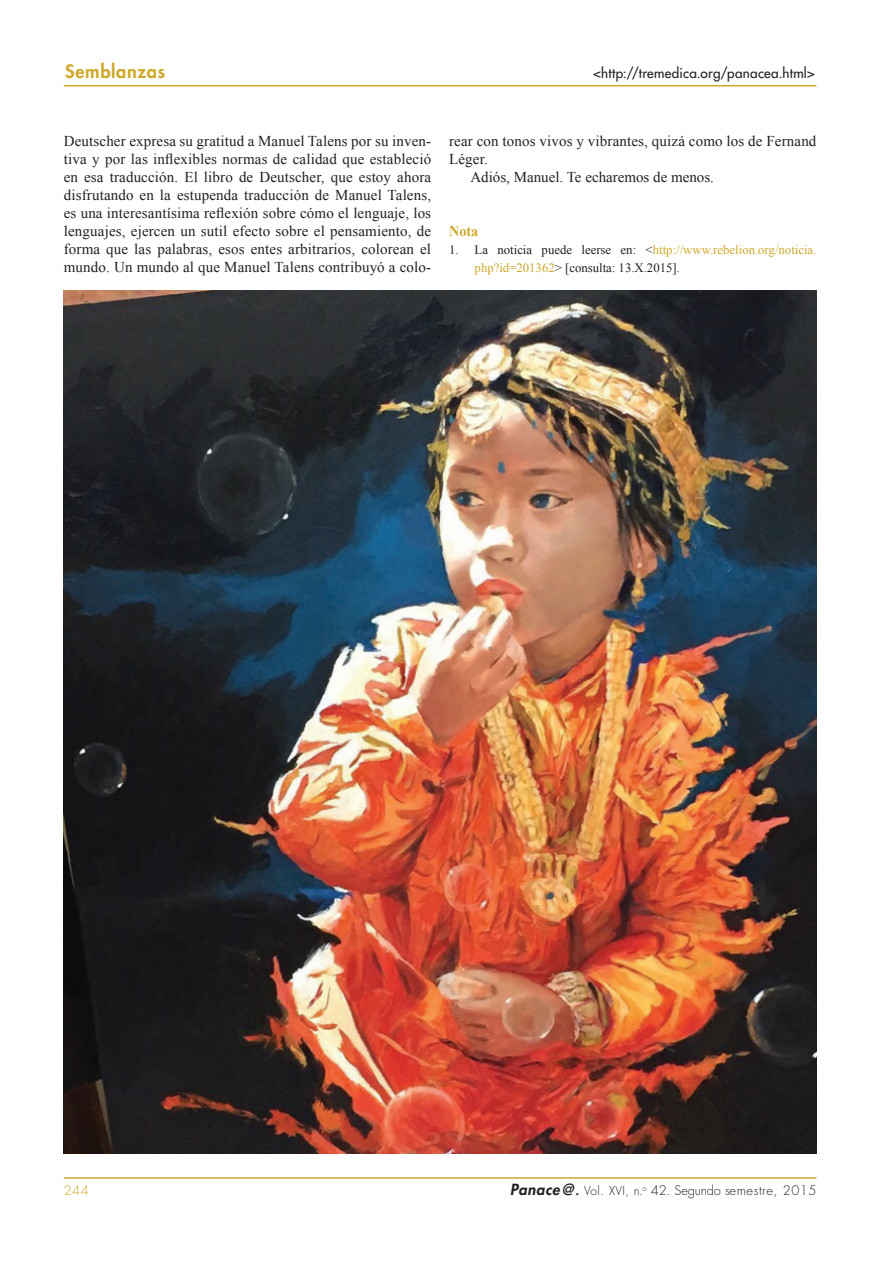
<style>
.page{position:relative;width:893px;height:1263px;background:#fff}
.page>*{position:absolute;margin:0;border:0;box-sizing:border-box;transform-origin:0 0}
.t1{font:800 18px "Futura Std";letter-spacing:.04em;color:#d0a92a}
.t2{font:15px/18px "Times New Roman";letter-spacing:.01em;color:#231f20;text-align:justify}
.t3{font:700 15px "Times New Roman";color:#d0a92a;scale:.95 1}
.t4{font:500 13.5px "Futura Std";letter-spacing:.02em;color:#231f20}
.t5{font:300 12.9px "Futura Std";letter-spacing:.04em;color:#231f20}
.t6{font:300 12.9px "Futura Std";color:#d0a92a}
.t7{font:12.75px/18px "Times New Roman";color:#231f20}
.s1{color:#d0a92a}
.s2{font-weight:800;font-style:italic;font-size:15px}
.s3{font-weight:800;font-style:italic;font-size:12px}
.s4{font-size:12px}
</style>
<div class="page">
<hr style="left:64px;top:1177px;width:752px;height:2px;background:#d0a92a">
<hr style="left:64px;top:85px;width:752px;height:2px;background:#d0a92a">
<img style="left:64px;top:291px;width:753px;height:863px">
<p class="t1" style="left:65px;top:60px;width:101px">Semblanzas</p>
<p class="t4" style="left:593px;top:65px;width:223px">&lt;http://tremedica.org/panacea.html&gt;</p>
<p class="t2" style="left:64px;top:131px;width:369px">Deutscher expresa su gratitud a Manuel Talens por su inven&shy;tiva y por las inflexibles normas de calidad que estableció en esa traducción. El libro de Deutscher, que estoy ahora disfrutando en la estupenda traducción de Manuel Talens, es una interesantísima reflexión sobre cómo el lenguaje, los lenguajes, ejercen un sutil efecto sobre el pensamiento, de forma que las palabras, esos entes arbitrarios, colorean el mundo. Un mundo al que Manuel Talens contribuyó a colo-</p>
<p class="t2" style="left:449px;top:131px;width:369px">rear con tonos vivos y vibrantes, quizá como los de Fernand</p>
<p class="t2" style="left:449px;top:149px;width:40px">Léger.</p>
<p class="t2" style="left:470px;top:167px;width:245px">Adiós, Manuel. Te echaremos de menos.</p>
<p class="t3" style="left:449px;top:220px;width:32px">Nota</p>
<p class="t7" style="left:475px;top:240px;width:343px;text-indent:-26px">1. La noticia puede leerse en: &lt;<span class="s1">http://www.rebelion.org/noticia. php?id=201362</span>&gt; [consulta: 13.X.2015].</p>
<p class="t6" style="left:64px;top:1182px;width:27px">244</p>
<p class="t5" style="left:510px;top:1182px;width:308px"><span class="s2">Panace@</span><span class="s3">.</span> <span class="s4">Vol. XVI, n.</span><sup>o</sup> 42. Segundo semestre, 2015</p>
</div>
